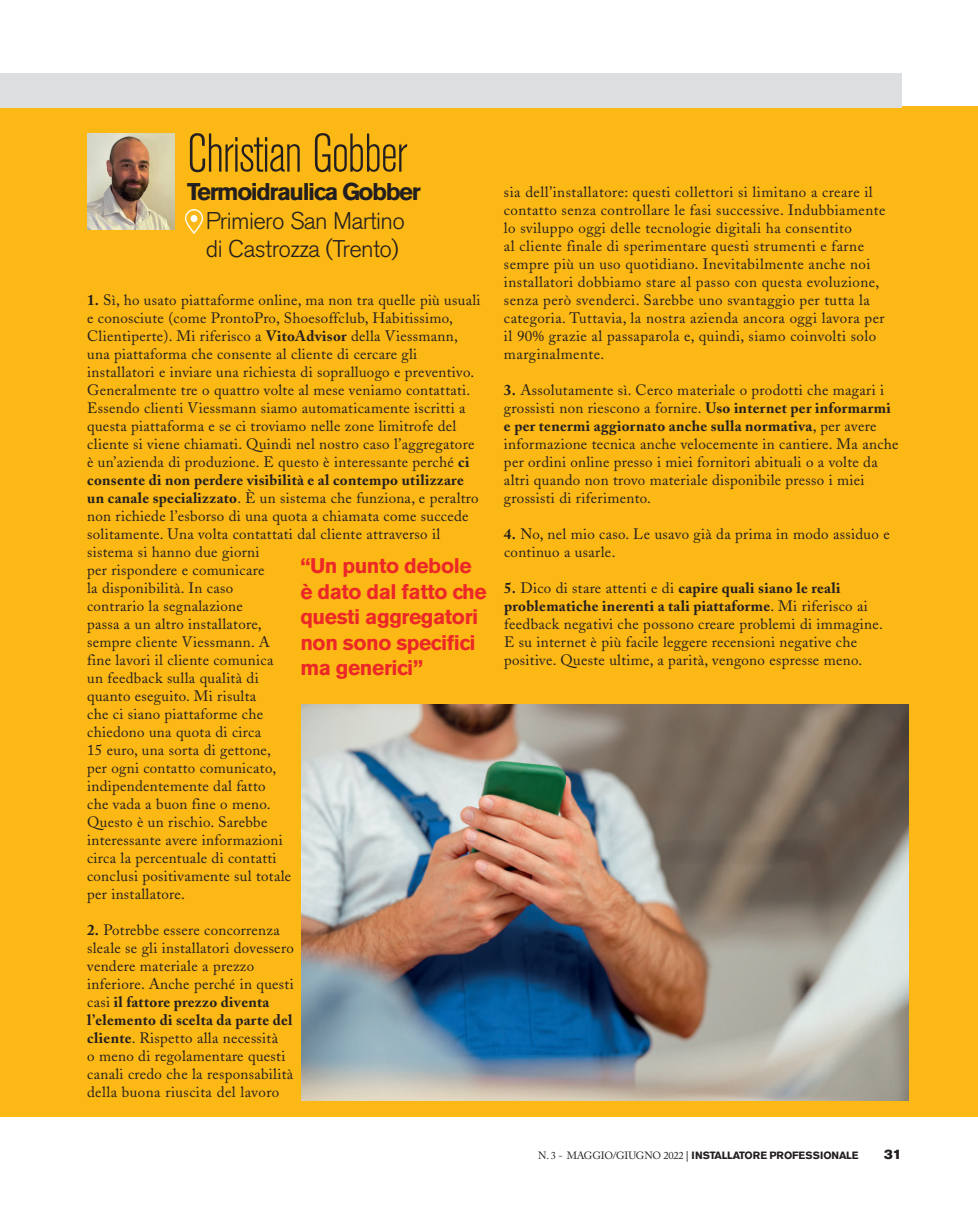
<style>
.page{position:relative;width:978px;height:1212px;background:#fff}
.page>*{position:absolute;margin:0;border:0;box-sizing:border-box;transform-origin:0 0}
.TITOLO_BASE_CONDENSE{font:300 condensed 54px "Akzidenz Grotesk BE";letter-spacing:-.025em;color:#231f20}
.SOMMARIO{font:300 24px "Akzidenz Grotesk BE";letter-spacing:-.025em;color:#231f20}
.SOMMARIO-2{font:700 24px "Akzidenz Grotesk BE";letter-spacing:-.06em;color:#231f20}
.DISTICO{font:700 21px/25.5px "Akzidenz Grotesk BE";letter-spacing:-.02em;color:#ec2728}
.DIDA{font:15px/18px "Adobe Caslon";letter-spacing:.02em;color:#231f20}
.t1{font:13.5px "Akzidenz Grotesk BE Super";color:#231f20}
.t2{font:700 10.5px "Akzidenz Grotesk BE";letter-spacing:-.02em;color:#231f20}
.s1{font-weight:700}
.s2{font-family:"Adobe Caslon";font-weight:400}
.s3{font-family:"Adobe Caslon"}
</style>
<div class="page">
<div style="left:0;top:106px;width:978px;height:1010px;background:#fcb814"></div>
<div style="left:0;top:73px;width:901px;height:34px;background:#dddee0"></div>
<img style="left:184px;top:210px;width:20px;height:23px">
<img style="left:87px;top:134px;width:87px;height:96px">
<img style="left:301px;top:704px;width:607px;height:396px">
<p class="TITOLO_BASE_CONDENSE" style="left:187px;top:124px;width:222px">Christian Gobber</p>
<p class="SOMMARIO-2" style="left:187px;top:178px;width:235px">Termoidraulica Gobber</p>
<p class="SOMMARIO" style="left:206px;top:207px;width:201px">Primiero San Martino</p>
<p class="SOMMARIO" style="left:206px;top:235px;width:195px">di Castrozza (Trento)</p>
<p class="DIDA" style="left:87px;top:291px;width:395px"><span class="s1">1.</span> Sì, ho usato piattaforme online, ma non tra quelle più usuali e conosciute (come ProntoPro, Shoesoffclub, Habitissimo, Clientiperte). Mi riferisco a <span class="s1">VitoAdvisor</span> della Viessmann, una piattaforma che consente al cliente di cercare gli installatori e inviare una richiesta di sopralluogo e preventivo.<br>Generalmente tre o quattro volte al mese veniamo contattati.<br>Essendo clienti Viessmann siamo automaticamente iscritti a questa piattaforma e se ci troviamo nelle zone limitrofe del cliente si viene chiamati. Quindi nel nostro caso l’aggregatore è un’azienda di produzione. E questo è interessante perché <span class="s1">ci consente di non perdere visibilità e al contempo utilizzare un canale specializzato</span>. È un sistema che funziona, e peraltro non richiede l’esborso di una quota a chiamata come succede solitamente. Una volta contattati dal cliente attraverso il sistema si hanno due giorni<br>per rispondere e comunicare<br>la disponibilità. In caso<br>contrario la segnalazione<br>passa a un altro installatore,<br>sempre cliente Viessmann. A<br>fine lavori il cliente comunica<br>un feedback sulla qualità di<br>quanto eseguito. Mi risulta<br>che ci siano piattaforme che<br>chiedono una quota di circa<br>15 euro, una sorta di gettone,<br>per ogni contatto comunicato,<br>indipendentemente dal fatto<br>che vada a buon fine o meno.<br>Questo è un rischio. Sarebbe<br>interessante avere informazioni<br>circa la percentuale di contatti<br>conclusi positivamente sul totale<br>per installatore.</p>
<p class="DIDA" style="left:87px;top:921px;width:208px"><span class="s1">2.</span> Potrebbe essere concorrenza sleale se gli installatori dovessero vendere materiale a prezzo inferiore. Anche perché in questi casi <span class="s1">il fattore prezzo diventa l’elemento di scelta da parte del cliente</span>. Rispetto alla necessità<br>o meno di regolamentare questi canali credo che la responsabilità della buona riuscita del lavoro</p>
<p class="DISTICO" style="left:300px;top:553px;width:188px">“Un punto debole è dato dal fatto che questi aggregatori non sono specifici ma generici”</p>
<p class="DIDA" style="left:504px;top:183px;width:383px">sia dell’installatore: questi collettori si limitano a creare il contatto senza controllare le fasi successive. Indubbiamente lo sviluppo oggi delle tecnologie digitali ha consentito<br>al cliente finale di sperimentare questi strumenti e farne sempre più un uso quotidiano. Inevitabilmente anche noi installatori dobbiamo stare al passo con questa evoluzione, senza però svenderci. Sarebbe uno svantaggio per tutta la categoria. Tuttavia, la nostra azienda ancora oggi lavora per il 90% grazie al passaparola e, quindi, siamo coinvolti solo marginalmente.</p>
<p class="DIDA" style="left:504px;top:381px;width:396px"><span class="s1">3.</span> Assolutamente sì. Cerco materiale o prodotti che magari i grossisti non riescono a fornire. <span class="s1">Uso internet per informarmi e per tenermi aggiornato anche sulla normativa</span>, per avere informazione tecnica anche velocemente in cantiere. Ma anche per ordini online presso i miei fornitori abituali o a volte da altri quando non trovo materiale disponibile presso i miei grossisti di riferimento.</p>
<p class="DIDA" style="left:504px;top:525px;width:387px"><span class="s1">4.</span> No, nel mio caso. Le usavo già da prima in modo assiduo e continuo a usarle.</p>
<p class="DIDA" style="left:504px;top:579px;width:380px"><span class="s1">5.</span> Dico di stare attenti e di <span class="s1">capire quali siano le reali problematiche inerenti a tali piattaforme</span>. Mi riferisco ai feedback negativi che possono creare problemi di immagine.</p>
<p class="DIDA" style="left:504px;top:633px;width:360px">E su internet è più facile leggere recensioni negative che positive. Queste ultime, a parità, vengono espresse meno.</p>
<p class="t2" style="left:538px;top:1149px;width:322px"><span class="s2">N. 3 - MAGGIO/GIUGNO 2022</span> <span class="s3">|</span> INSTALLATORE PROFESSIONALE</p>
<p class="t1" style="left:884px;top:1146px;width:19px">31</p>
</div>
